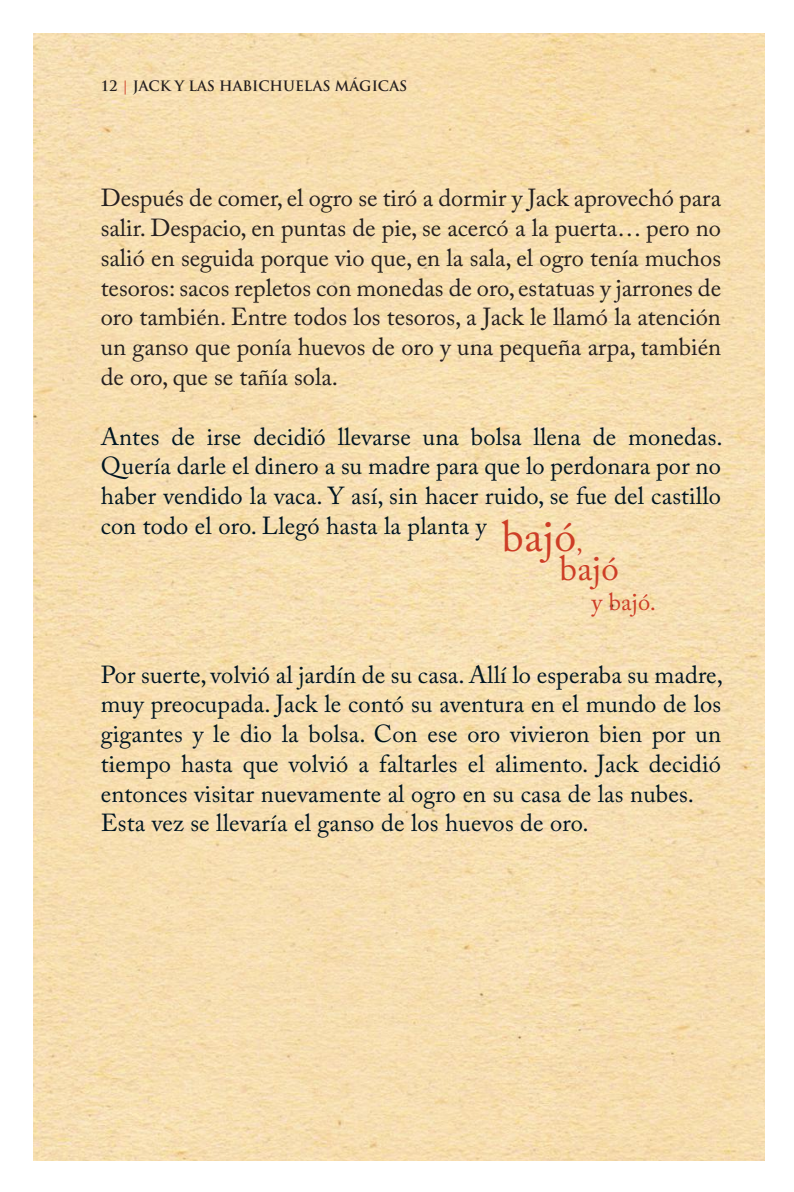
<style>
.page{position:relative;width:794px;height:1192px;background:#fff}
.page>*{position:absolute;margin:0;border:0;box-sizing:border-box;transform-origin:0 0}
.t1{font:43.75px "Adobe Caslon Pro";color:#cd3d26}
.t2{font:35px "Adobe Caslon Pro";color:#cd3d26}
.t3{font:24.5px/29.8px "Adobe Caslon Pro";letter-spacing:.005em;color:#001522;text-align:justify}
.t4{font:24.5px/29.8px "Adobe Caslon Pro";color:#241f1f;text-align:justify}
.t5{font:24.5px "Adobe Caslon Pro";color:#cd3d26}
.t6{font:700 14px "Trajan Pro";color:#241f1f}
.s1{color:#cd3d26}
.s2{font-size:24.5px}
</style>
<div class="page">
<img style="left:33px;top:33px;width:731px;height:1127px">
<p class="t6" style="left:101px;top:78px;width:308px">12 <span class="s1">|</span> JACK Y LAS HABICHUELAS MÁGICAS</p>
<p class="t4" style="left:101px;top:183px;width:622px">Después de comer, el ogro se tiró a dormir y Jack aprovechó para salir. Despacio, en puntas de pie, se acercó a la puerta… pero no salió en seguida porque vio que, en la sala, el ogro tenía muchos tesoros: sacos repletos con monedas de oro, estatuas y jarrones de oro también. Entre todos los tesoros, a Jack le llamó la atención un ganso que ponía huevos de oro y una pequeña arpa, también de oro, que se tañía sola.</p>
<p class="t3" style="left:101px;top:421px;width:623px">Antes de irse decidió llevarse una bolsa llena de monedas.<br>Quería darle el dinero a su madre para que lo perdonara por no haber vendido la vaca. Y así, sin hacer ruido, se fue del castillo con todo el oro. Llegó hasta la planta y</p>
<h1 class="t1" style="left:502px;top:510px;width:82px">bajó<span class="s2">,</span></h1>
<h2 class="t2" style="left:559px;top:548px;width:61px">bajó</h2>
<p class="t5" style="left:591px;top:587px;width:66px">y bajó.</p>
<p class="t3" style="left:101px;top:659px;width:623px;text-align:left">Por suerte, volvió al jardín de su casa. Allí lo esperaba su madre, muy preocupada. Jack le contó su aventura en el mundo de los gigantes y le dio la bolsa. Con ese oro vivieron bien por un tiempo hasta que volvió a faltarles el alimento. Jack decidió entonces visitar nuevamente al ogro en su casa de las nubes.<br>Esta vez se llevaría el ganso de los huevos de oro.</p>
</div>
